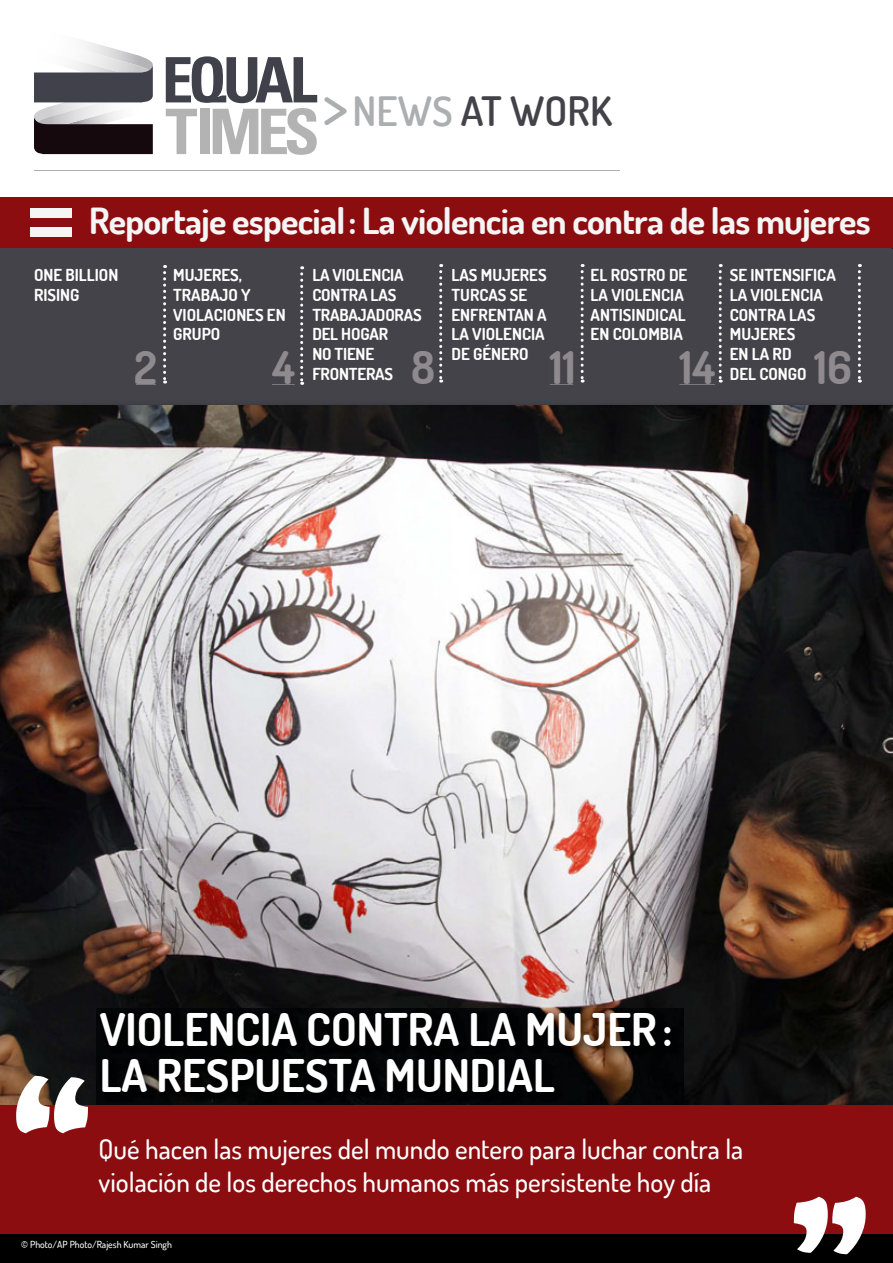
<style>
.page{position:relative;width:893px;height:1263px;background:#fff}
.page>*{position:absolute;margin:0;border:0;box-sizing:border-box;transform-origin:0 0}
.t1{font:700 45px/46.5px "Dosis";color:#fff}
.t2{font:700 45px "Dosis";color:#8f8a8e}
.t3{font:600 40.5px "Dosis";color:#444249}
.t4{font:700 36px "Dosis";letter-spacing:-.02em;color:#f5f5f5}
.t5{font:500 27px/32.4px "Dosis";color:#fff}
.t6{font:700 16.5px/19.8px "Dosis";color:#fff}
.t7{font:500 9.75px "Dosis";color:#fff}
.s1{font-weight:500;font-size:66px;color:#acafb1}
.s2{color:#acafb1}
</style>
<div class="page">
<img style="left:0;top:400px;width:893px;height:705px">
<div style="left:0;top:1197px;width:893px;height:66px;background:#000"></div>
<div style="left:0;top:197px;width:893px;height:51px;background:#8b0d10"></div>
<div style="left:31px;top:208px;width:41px;height:10px;background:#f5f5f5"></div>
<div style="left:31px;top:227px;width:41px;height:10px;background:#f5f5f5"></div>
<div style="left:0;top:1105px;width:893px;height:129px;background:#8b0d10"></div>
<svg style="left:166px;top:56px;width:151px;height:99px"></svg>
<img style="left:38px;top:103px;width:81px;height:14px">
<img style="left:74px;top:41px;width:75px;height:24px">
<svg style="left:34px;top:65px;width:119px;height:38px"></svg>
<svg style="left:34px;top:117px;width:119px;height:37px"></svg>
<hr style="left:34px;top:170px;width:586px;height:1px;background:#acafb1">
<svg style="left:16px;top:1076px;width:72px;height:57px"></svg>
<svg style="left:794px;top:1197px;width:72px;height:57px"></svg>
<img style="left:97px;top:1008px;width:586px;height:97px">
<div style="left:0;top:248px;width:893px;height:152px;background:#45434a"></div>
<svg style="left:163px;top:265px;width:3px;height:118px"></svg>
<svg style="left:300px;top:266px;width:3px;height:119px"></svg>
<svg style="left:439px;top:264px;width:3px;height:119px"></svg>
<svg style="left:581px;top:264px;width:3px;height:119px"></svg>
<svg style="left:719px;top:264px;width:3px;height:119px"></svg>
<svg style="left:858px;top:264px;width:3px;height:119px"></svg>
<div style="left:136px;top:351px;width:20px;height:33px;background:#45434a"></div>
<div style="left:272px;top:351px;width:23px;height:33px;background:#45434a"></div>
<div style="left:412px;top:351px;width:22px;height:34px;background:#45434a"></div>
<div style="left:550px;top:351px;width:23px;height:33px;background:#45434a"></div>
<div style="left:679px;top:351px;width:36px;height:33px;background:#45434a"></div>
<div style="left:814px;top:351px;width:36px;height:34px;background:#45434a"></div>
<h2 class="t3" style="left:321px;top:84px;width:292px"><span class="s1">&gt;</span> <span class="s2">NEWS</span> AT WORK</h2>
<h3 class="t4" style="left:89px;top:198px;width:783px">Reportaje especial: La violencia en contra de las mujeres</h3>
<p class="t6" style="left:34px;top:265px;width:86px">ONE BILLION<br>RISING</p>
<p class="t6" style="left:173px;top:265px;width:114px">MUJERES,<br>TRABAJO Y<br>VIOLACIONES EN<br>GRUPO</p>
<p class="t6" style="left:312px;top:265px;width:111px">LA VIOLENCIA<br>CONTRA LAS<br>TRABAJADORAS<br>DEL HOGAR<br>NO TIENE<br>FRONTERAS</p>
<p class="t6" style="left:451px;top:265px;width:97px">LAS MUJERES<br>TURCAS SE<br>ENFRENTAN A<br>LA VIOLENCIA<br>DE GÉNERO</p>
<p class="t6" style="left:591px;top:265px;width:98px">EL ROSTRO DE<br>LA VIOLENCIA<br>ANTISINDICAL<br>EN COLOMBIA</p>
<p class="t6" style="left:730px;top:265px;width:108px">SE INTENSIFICA<br>LA VIOLENCIA<br>CONTRA LAS<br>MUJERES<br>EN LA RD</p>
<h1 class="t2" style="left:134px;top:339px;width:24px">2</h1>
<h1 class="t2" style="left:272px;top:339px;width:24px">4</h1>
<h1 class="t2" style="left:411px;top:339px;width:25px">8</h1>
<h1 class="t2" style="left:550px;top:339px;width:27px">11</h1>
<h1 class="t2" style="left:679px;top:339px;width:37px">14</h1>
<h1 class="t2" style="left:814px;top:339px;width:39px">16</h1>
<p class="t6" style="left:730px;top:364px;width:78px">DEL CONGO</p>
<h1 class="t1" style="left:100px;top:1005px;width:574px">VIOLENCIA CONTRA LA MUJER :<br>LA RESPUESTA MUNDIAL</h1>
<h3 class="t5" style="left:99px;top:1132px;width:646px">Qué hacen las mujeres del mundo entero para luchar contra la violación de los derechos humanos más persistente hoy día</h3>
<p class="t7" style="left:21px;top:1238px;width:152px">© Photo/AP Photo/Rajesh Kumar Singh</p>
</div>
